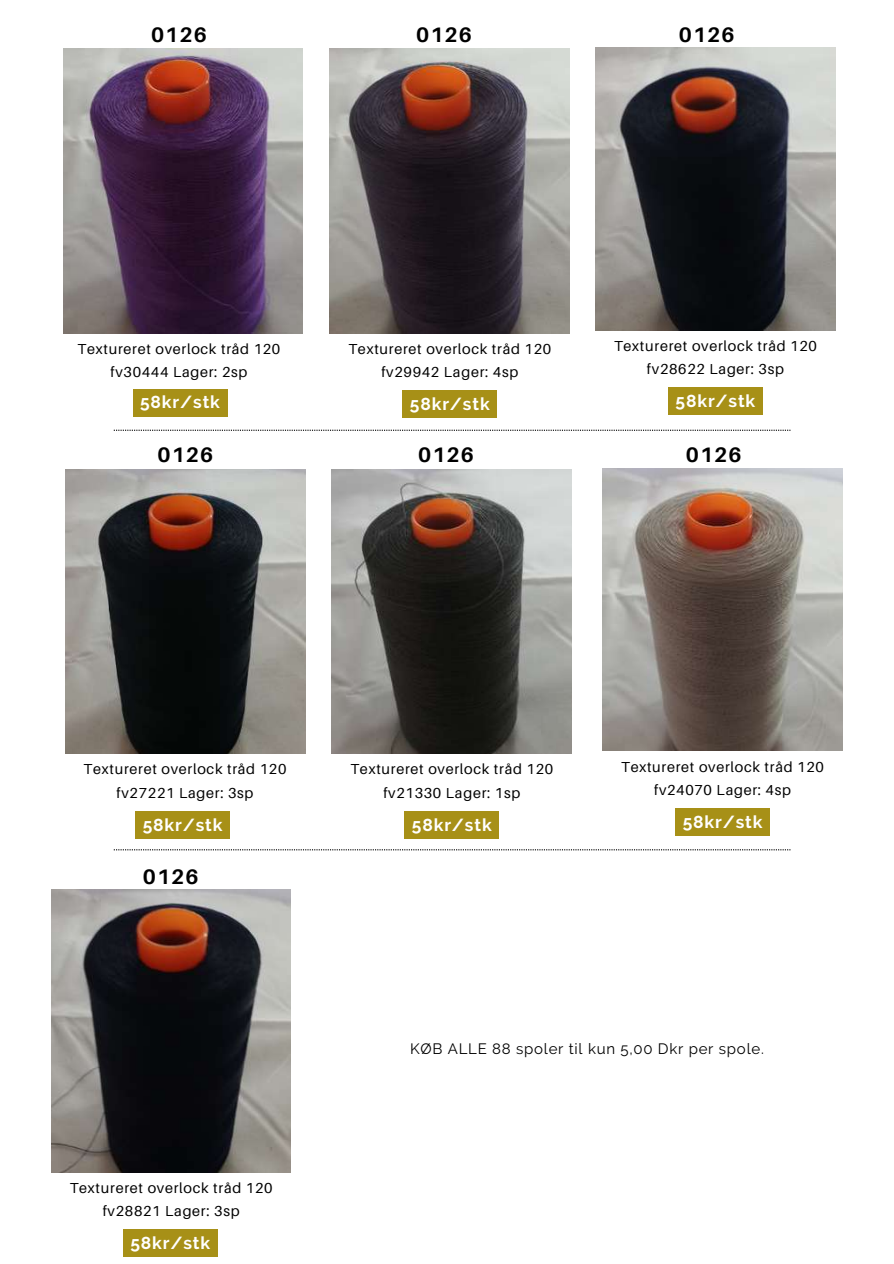
<style>
.page{position:relative;width:894px;height:1264px;background:#fff}
.page>*{position:absolute;margin:0;border:0;box-sizing:border-box;transform-origin:0 0}
.t1{font:700 21px "Aileron";letter-spacing:.05em;color:#000}
.t2{font:700 17.4px "Raleway";letter-spacing:.05em;color:#fff}
.t3{font:15px "Raleway";letter-spacing:.05em;color:#000}
.t4{font:14.4px/23.7px "Aileron";letter-spacing:.05em;color:#000;text-align:center}
</style>
<div class="page">
<svg style="left:114px;top:429px;width:676px;height:2px"></svg>
<img style="left:602px;top:468px;width:240px;height:282px">
<img style="left:51px;top:889px;width:240px;height:282px">
<img style="left:595px;top:47px;width:240px;height:283px">
<img style="left:331px;top:469px;width:240px;height:285px">
<img style="left:66px;top:469px;width:239px;height:285px">
<img style="left:329px;top:48px;width:240px;height:285px">
<img style="left:63px;top:48px;width:240px;height:285px">
<svg style="left:114px;top:849px;width:676px;height:1px"></svg>
<div style="left:675px;top:808px;width:94px;height:28px;background:#a79017"></div>
<div style="left:123px;top:1229px;width:94px;height:28px;background:#a79017"></div>
<div style="left:668px;top:387px;width:94px;height:28px;background:#a79017"></div>
<div style="left:404px;top:811px;width:95px;height:27px;background:#a79017"></div>
<div style="left:135px;top:811px;width:95px;height:27px;background:#a79017"></div>
<div style="left:402px;top:390px;width:95px;height:28px;background:#a79017"></div>
<div style="left:133px;top:389px;width:94px;height:27px;background:#a79017"></div>
<h1 class="t1" style="left:151px;top:21px;width:57px">0126</h1>
<h1 class="t1" style="left:416px;top:21px;width:57px">0126</h1>
<h1 class="t1" style="left:678px;top:21px;width:57px">0126</h1>
<p class="t4" style="left:77px;top:336px;width:204px">Textureret overlock tråd 120 fv30444 Lager: 2sp</p>
<p class="t2" style="left:140px;top:392px;width:81px">58kr/stk</p>
<p class="t2" style="left:410px;top:394px;width:81px">58kr/stk</p>
<p class="t4" style="left:348px;top:336px;width:204px">Textureret overlock tråd 120 fv29942 Lager: 4sp</p>
<p class="t4" style="left:614px;top:333px;width:204px">Textureret overlock tråd 120 fv28622 Lager: 3sp</p>
<p class="t2" style="left:675px;top:391px;width:81px">58kr/stk</p>
<h1 class="t1" style="left:157px;top:442px;width:57px">0126</h1>
<h1 class="t1" style="left:418px;top:442px;width:57px">0126</h1>
<h1 class="t1" style="left:685px;top:442px;width:57px">0126</h1>
<p class="t4" style="left:84px;top:757px;width:204px">Textureret overlock tråd 120 fv27221 Lager: 3sp</p>
<p class="t4" style="left:350px;top:757px;width:204px">Textureret overlock tråd 120 fv21330 Lager: 1sp</p>
<p class="t4" style="left:621px;top:754px;width:204px">Textureret overlock tråd 120 fv24070 Lager: 4sp</p>
<p class="t2" style="left:143px;top:814px;width:81px">58kr/stk</p>
<p class="t2" style="left:412px;top:814px;width:81px">58kr/stk</p>
<p class="t2" style="left:682px;top:811px;width:81px">58kr/stk</p>
<h1 class="t1" style="left:143px;top:863px;width:57px">0126</h1>
<p class="t4" style="left:70px;top:1175px;width:204px">Textureret overlock tråd 120 fv28821 Lager: 3sp</p>
<p class="t2" style="left:130px;top:1232px;width:81px">58kr/stk</p>
<p class="t3" style="left:410px;top:1039px;width:355px">KØB ALLE 88 spoler til kun 5,00 Dkr per spole.</p>
</div>
